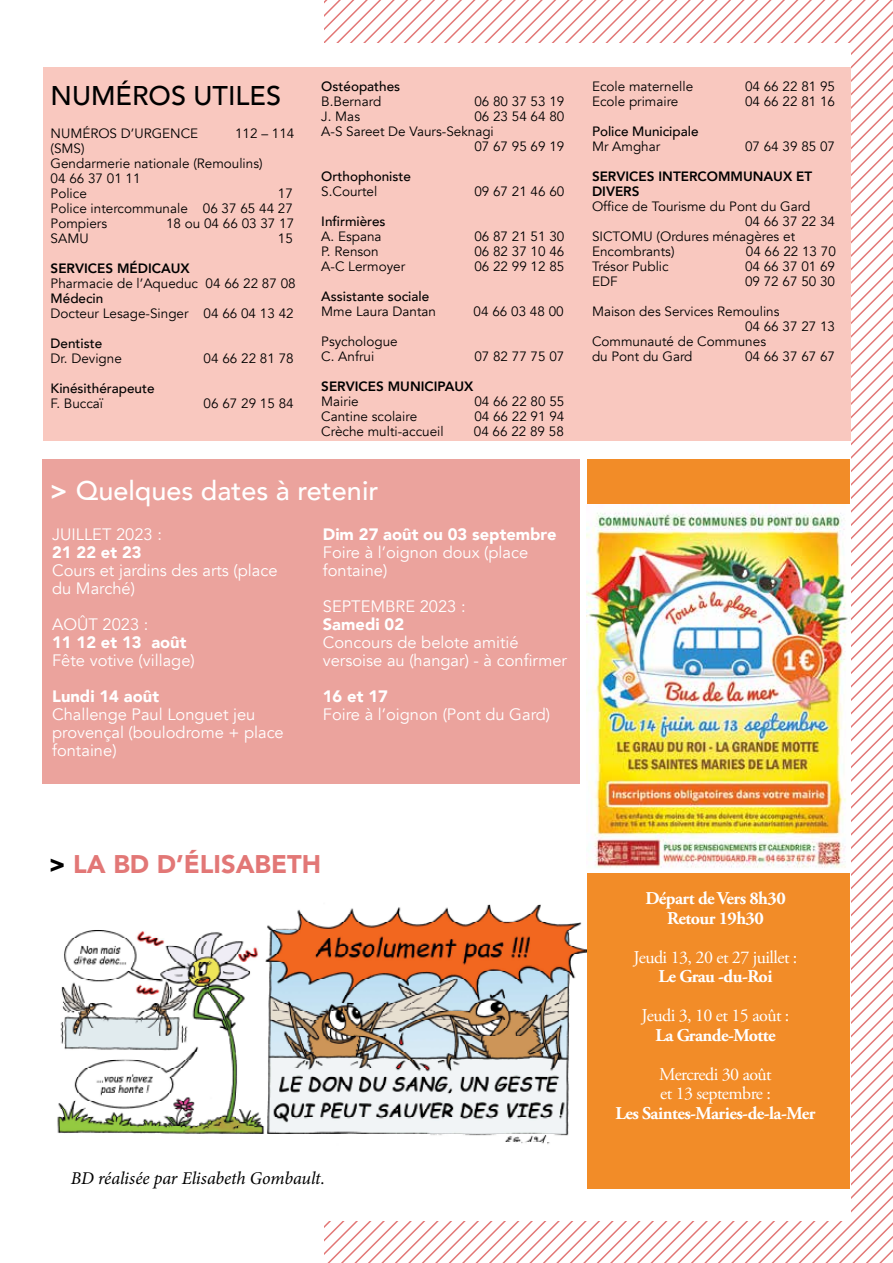
<style>
.page{position:relative;width:893px;height:1263px;background:#fff}
.page>*{position:absolute;margin:0;border:0;box-sizing:border-box;transform-origin:0 0}
.t1{font:500 27px "Avenir";color:#fff}
.t2{font:500 27px "Avenir";color:#000}
.t3{font:900 25.5px "Avenir";color:#e27776}
.t4{font:700 18px/19.5px "Adobe Garamond Pro";letter-spacing:-.03em;color:#fff;text-align:center}
.t5{font:18px/19.5px "Adobe Garamond Pro";letter-spacing:-.03em;color:#fff}
.t6{font:italic 18px "Minion Pro";letter-spacing:-.005em;color:#000}
.t7{font:16.5px/18px "Avenir";color:#fff}
.t8{font:900 16.5px "Avenir";color:#fff}
.t9{font:13.5px/15px "Avenir";color:#000}
.t10{font:500 13.5px "Avenir";color:#000}
.t11{font:800 13.5px/15px "Avenir";color:#000}
.s1{font-weight:800}
.s2{color:#000}
</style>
<div class="page">
<svg style="left:324px;top:545px;width:569px;height:718px"></svg>
<div style="left:0;top:43px;width:850px;height:1177px;background:#fff"></div>
<div style="left:43px;top:459px;width:537px;height:324px;background:#eba39d"></div>
<img style="left:57px;top:904px;width:530px;height:240px">
<div style="left:43px;top:67px;width:807px;height:374px;background:#f9c8bf"></div>
<div style="left:587px;top:459px;width:262px;height:729px;background:#f28c28"></div>
<img style="left:587px;top:505px;width:262px;height:367px">
<h1 class="t2" style="left:51px;top:72px;width:232px">NUMÉROS UTILES</h1>
<p class="t9" style="left:51px;top:126px;width:149px">NUMÉROS D’URGENCE</p>
<p class="t9" style="left:235px;top:126px;width:61px">112 – 114</p>
<p class="t9" style="left:51px;top:141px;width:214px">(SMS)<br>Gendarmerie nationale (Remoulins)<br>04 66 37 01 11<br>Police</p>
<p class="t9" style="left:51px;top:186px;width:244px;text-align:justify;text-indent:227px">17<br>Police intercommunale 06 37 65 44 27<br>Pompiers</p>
<p class="t9" style="left:166px;top:216px;width:130px">18 ou 04 66 03 37 17</p>
<p class="t9" style="left:51px;top:231px;width:40px">SAMU</p>
<p class="t9" style="left:278px;top:231px;width:17px">15</p>
<p class="t11" style="left:51px;top:260px;width:141px">SERVICES MÉDICAUX</p>
<p class="t9" style="left:51px;top:276px;width:247px">Pharmacie de l’Aqueduc 04 66 22 87 08</p>
<p class="t10" style="left:51px;top:286px;width:54px">Médecin</p>
<p class="t9" style="left:51px;top:306px;width:245px">Docteur Lesage-Singer 04 66 04 13 42</p>
<p class="t10" style="left:51px;top:331px;width:53px">Dentiste</p>
<p class="t9" style="left:51px;top:351px;width:73px">Dr. Devigne</p>
<p class="t9" style="left:204px;top:351px;width:92px">04 66 22 81 78</p>
<p class="t10" style="left:51px;top:376px;width:106px">Kinésithérapeute</p>
<p class="t9" style="left:51px;top:396px;width:54px">F. Buccaï</p>
<p class="t9" style="left:204px;top:396px;width:92px">06 67 29 15 84</p>
<p class="t10" style="left:321px;top:75px;width:81px">Ostéopathes</p>
<p class="t9" style="left:321px;top:94px;width:61px">B.Bernard</p>
<p class="t9" style="left:474px;top:94px;width:92px">06 80 37 53 19</p>
<p class="t9" style="left:321px;top:109px;width:40px">J. Mas</p>
<p class="t9" style="left:474px;top:109px;width:92px">06 23 54 64 80</p>
<p class="t9" style="left:321px;top:124px;width:174px">A-S Sareet De Vaurs-Seknagi</p>
<p class="t9" style="left:474px;top:139px;width:92px">07 67 95 69 19</p>
<p class="t10" style="left:321px;top:165px;width:91px">Orthophoniste</p>
<p class="t9" style="left:321px;top:184px;width:57px">S.Courtel</p>
<p class="t9" style="left:474px;top:184px;width:92px">09 67 21 46 60</p>
<p class="t10" style="left:321px;top:210px;width:66px">Infirmières</p>
<p class="t9" style="left:321px;top:229px;width:62px">A. Espana</p>
<p class="t9" style="left:474px;top:229px;width:92px">06 87 21 51 30</p>
<p class="t9" style="left:321px;top:244px;width:59px">P. Renson</p>
<p class="t9" style="left:474px;top:244px;width:92px">06 82 37 10 46</p>
<p class="t9" style="left:321px;top:259px;width:85px">A-C Lermoyer</p>
<p class="t9" style="left:474px;top:259px;width:92px">06 22 99 12 85</p>
<p class="t10" style="left:321px;top:285px;width:109px">Assistante sociale</p>
<p class="t9" style="left:321px;top:304px;width:116px">Mme Laura Dantan</p>
<p class="t9" style="left:474px;top:304px;width:92px">04 66 03 48 00</p>
<p class="t9" style="left:321px;top:334px;width:78px">Psychologue<br>C. Anfrui</p>
<p class="t9" style="left:474px;top:349px;width:92px">07 82 77 75 07</p>
<p class="t11" style="left:321px;top:379px;width:154px">SERVICES MUNICIPAUX</p>
<p class="t9" style="left:321px;top:394px;width:39px">Mairie</p>
<p class="t9" style="left:474px;top:394px;width:92px">04 66 22 80 55</p>
<p class="t9" style="left:321px;top:409px;width:97px">Cantine scolaire</p>
<p class="t9" style="left:474px;top:409px;width:92px">04 66 22 91 94</p>
<p class="t9" style="left:321px;top:424px;width:124px">Crèche multi-accueil</p>
<p class="t9" style="left:474px;top:424px;width:92px">04 66 22 89 58</p>
<h1 class="t1" style="left:50px;top:467px;width:330px"><span class="s1">&gt;</span> Quelques dates à retenir</h1>
<p class="t7" style="left:52px;top:525px;width:111px">JUILLET 2023 :</p>
<p class="t8" style="left:52px;top:538px;width:91px">21 22 et 23</p>
<p class="t7" style="left:52px;top:561px;width:227px">Cours et jardins des arts (place du Marché)</p>
<p class="t7" style="left:52px;top:615px;width:98px">AOÛT 2023 :</p>
<p class="t8" style="left:52px;top:628px;width:136px">11 12 et 13 août</p>
<p class="t7" style="left:52px;top:651px;width:144px">Fête votive (village)</p>
<p class="t8" style="left:52px;top:682px;width:108px">Lundi 14 août</p>
<p class="t7" style="left:52px;top:705px;width:233px">Challenge Paul Longuet jeu provençal (boulodrome + place fontaine)</p>
<p class="t8" style="left:323px;top:520px;width:235px">Dim 27 août ou 03 septembre</p>
<p class="t7" style="left:323px;top:543px;width:207px">Foire à l’oignon doux (place fontaine)</p>
<p class="t7" style="left:323px;top:597px;width:144px">SEPTEMBRE 2023 :</p>
<p class="t8" style="left:323px;top:610px;width:83px">Samedi 02</p>
<p class="t7" style="left:323px;top:633px;width:246px">Concours de belote amitié versoise au (hangar) - à confirmer</p>
<p class="t8" style="left:323px;top:682px;width:67px">16 et 17</p>
<p class="t7" style="left:323px;top:705px;width:229px">Foire à l’oignon (Pont du Gard)</p>
<p class="t9" style="left:592px;top:79px;width:103px">Ecole maternelle</p>
<p class="t9" style="left:745px;top:79px;width:92px">04 66 22 81 95</p>
<p class="t9" style="left:592px;top:94px;width:88px">Ecole primaire</p>
<p class="t9" style="left:745px;top:94px;width:92px">04 66 22 81 16</p>
<p class="t10" style="left:592px;top:120px;width:108px">Police Municipale</p>
<p class="t9" style="left:592px;top:139px;width:70px">Mr Amghar</p>
<p class="t9" style="left:745px;top:139px;width:92px">07 64 39 85 07</p>
<p class="t11" style="left:592px;top:169px;width:222px">SERVICES INTERCOMMUNAUX ET<br>DIVERS</p>
<p class="t9" style="left:592px;top:199px;width:220px">Office de Tourisme du Pont du Gard</p>
<p class="t9" style="left:745px;top:214px;width:92px">04 66 37 22 34</p>
<p class="t9" style="left:592px;top:229px;width:205px">SICTOMU (Ordures ménagères et</p>
<p class="t9" style="left:592px;top:244px;width:84px">Encombrants)</p>
<p class="t9" style="left:746px;top:244px;width:92px">04 66 22 13 70</p>
<p class="t9" style="left:592px;top:259px;width:78px">Trésor Public</p>
<p class="t9" style="left:745px;top:259px;width:92px">04 66 37 01 69</p>
<p class="t9" style="left:592px;top:274px;width:27px">EDF</p>
<p class="t9" style="left:745px;top:274px;width:92px">09 72 67 50 30</p>
<p class="t9" style="left:592px;top:304px;width:189px">Maison des Services Remoulins</p>
<p class="t9" style="left:745px;top:319px;width:92px">04 66 37 27 13</p>
<p class="t9" style="left:592px;top:334px;width:176px">Communauté de Communes</p>
<p class="t9" style="left:592px;top:349px;width:102px">du Pont du Gard</p>
<p class="t9" style="left:745px;top:349px;width:92px">04 66 37 67 67</p>
<h2 class="t3" style="left:49px;top:842px;width:274px"><span class="s2">&gt;</span> LA BD D’ÉLISABETH</h2>
<h3 class="t6" style="left:71px;top:1166px;width:256px">BD réalisée par Elisabeth Gombault.</h3>
<h3 class="t4" style="left:645px;top:889px;width:142px">Départ de Vers 8h30<br>Retour 19h30</h3>
<h3 class="t5" style="left:634px;top:948px;width:165px">Jeudi 13, 20 et 27 juillet :</h3>
<h3 class="t4" style="left:659px;top:967px;width:115px">Le Grau -du-Roi</h3>
<h3 class="t5" style="left:642px;top:1006px;width:149px">Jeudi 3, 10 et 15 août :</h3>
<h3 class="t4" style="left:655px;top:1025px;width:122px">La Grande-Motte</h3>
<h3 class="t5" style="left:659px;top:1065px;width:114px">Mercredi 30 août et 13 septembre :</h3>
<h3 class="t4" style="left:616px;top:1103px;width:201px">Les Saintes-Maries-de-la-Mer</h3>
</div>
